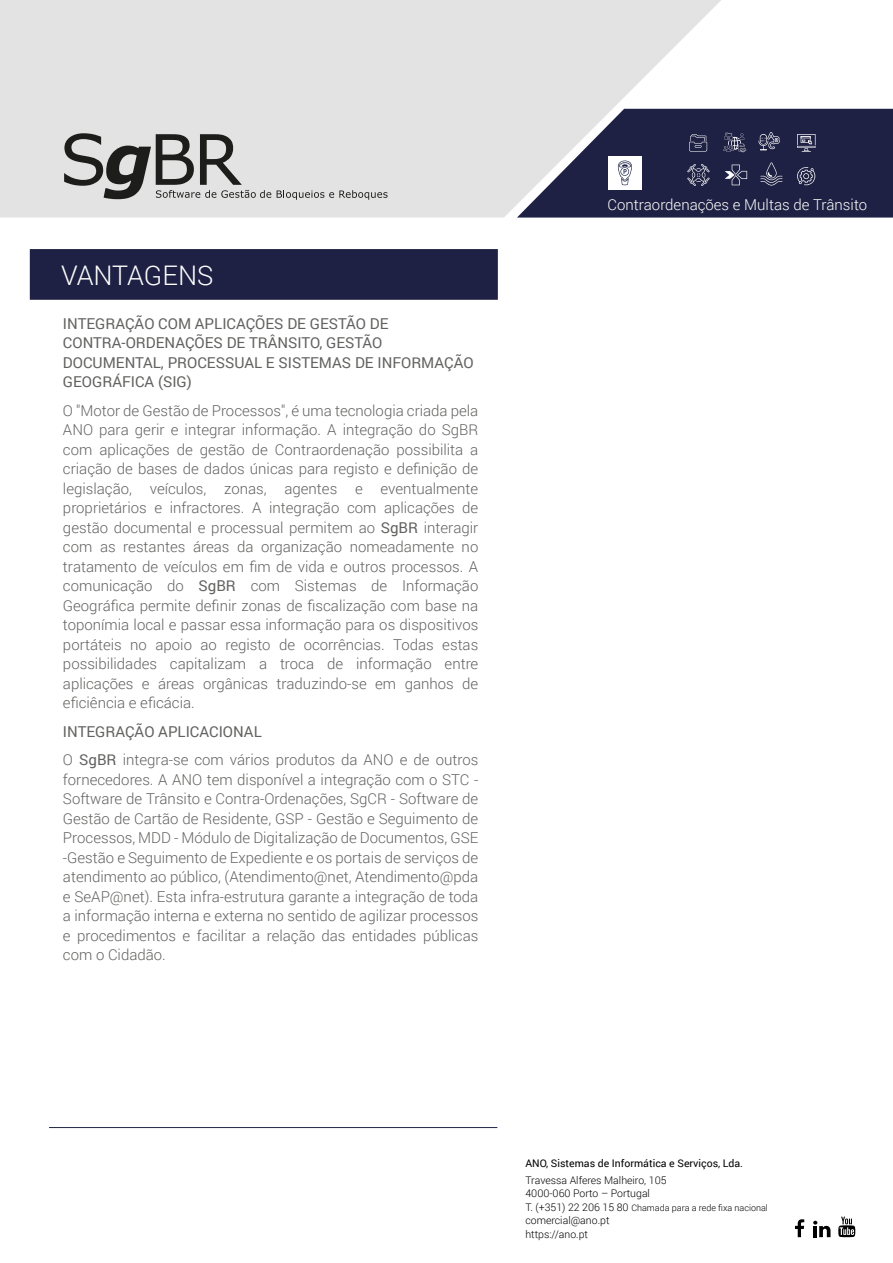
<style>
.page{position:relative;width:893px;height:1263px;background:#fff}
.page>*{position:absolute;margin:0;border:0;box-sizing:border-box;transform-origin:0 0}
.t1{font:300 27px "Roboto";letter-spacing:-.005em;color:#fff}
.t2{font:300 15px/19.5px "Roboto";color:#626261;text-align:justify}
.t3{font:15px/19.5px "Roboto";color:#626261}
.t4{font:300 15px "Roboto";color:#fff}
.t5{font:300 10.5px/13.5px "Roboto";color:#000}
.t6{font:10.5px "Roboto";color:#000}
.t7{font:300 9px "Roboto";color:#000}
.s1{font-weight:400}
.s2{font-size:10.5px}
</style>
<div class="page">
<hr style="left:49px;top:1127px;width:448px;height:1px;background:#1e2143">
<div style="left:30px;top:249px;width:468px;height:51px;background:#1e2143"></div>
<div style="left:0;top:0;width:721px;height:218px;background:#e3e3e3"></div>
<svg style="left:795px;top:1219px;width:9px;height:18px"></svg>
<svg style="left:838px;top:1217px;width:17px;height:20px"></svg>
<svg style="left:813px;top:1221px;width:17px;height:16px"></svg>
<svg style="left:517px;top:109px;width:376px;height:109px;background:#454863"></svg>
<svg style="left:64px;top:133px;width:207px;height:66px;background:#a3a3a3"></svg>
<svg style="left:277px;top:190px;width:111px;height:10px"></svg>
<h1 class="t1" style="left:61px;top:256px;width:154px">VANTAGENS</h1>
<p class="t3" style="left:63px;top:313px;width:412px">INTEGRAÇÃO COM APLICAÇÕES DE GESTÃO DE CONTRA-ORDENAÇÕES DE TRÂNSITO, GESTÃO DOCUMENTAL, PROCESSUAL E SISTEMAS DE INFORMAÇÃO GEOGRÁFICA (SIG)</p>
<p class="t2" style="left:63px;top:400px;width:417px">O "Motor de Gestão de Processos", é uma tecnologia criada pela ANO para gerir e integrar informação. A integração do SgBR com aplicações de gestão de Contraordenação possibilita a criação de bases de dados únicas para registo e definição de legislação, veículos, zonas, agentes e eventualmente proprietários e infractores. A integração com aplicações de gestão documental e processual permitem ao <span class="s1">SgBR</span> interagir com as restantes áreas da organização nomeadamente no tratamento de veículos em fim de vida e outros processos. A comunicação do <span class="s1">SgBR</span> com Sistemas de Informação Geográfica permite definir zonas de fiscalização com base na toponímia local e passar essa informação para os dispositivos portáteis no apoio ao registo de ocorrências. Todas estas possibilidades capitalizam a troca de informação entre aplicações e áreas orgânicas traduzindo-se em ganhos de eficiência e eficácia.</p>
<p class="t2" style="left:63px;top:717px;width:417px;line-height:28.5px"><span class="s1">INTEGRAÇÃO APLICACIONAL<br></span>O <span class="s1">SgBR</span> integra-se com vários produtos da ANO e de outros</p>
<p class="t2" style="left:63px;top:769px;width:417px">fornecedores. A ANO tem disponível a integração com o STC - Software de Trânsito e Contra-Ordenações, SgCR - Software de Gestão de Cartão de Residente, GSP - Gestão e Seguimento de Processos, MDD - Módulo de Digitalização de Documentos, GSE -Gestão e Seguimento de Expediente e os portais de serviços de atendimento ao público, (Atendimento@net, Atendimento@pda e SeAP@net). Esta infra-estrutura garante a integração de toda a informação interna e externa no sentido de agilizar processos e procedimentos e facilitar a relação das entidades públicas com o Cidadão.</p>
<p class="t4" style="left:607px;top:195px;width:261px">Contraordenações e Multas de Trânsito</p>
<p class="t6" style="left:525px;top:1156px;width:219px">ANO, Sistemas de Informática e Serviços, Lda.</p>
<p class="t5" style="left:525px;top:1173px;width:143px">Travessa Alferes Malheiro, 105<br>4000-060 Porto – Portugal</p>
<p class="t7" style="left:525px;top:1201px;width:244px"><span class="s2">T. (+351) 22 206 15 80</span> Chamada para a rede fixa nacional</p>
<p class="t5" style="left:525px;top:1213px;width:86px">comercial@ano.pt https://ano.pt</p>
</div>
